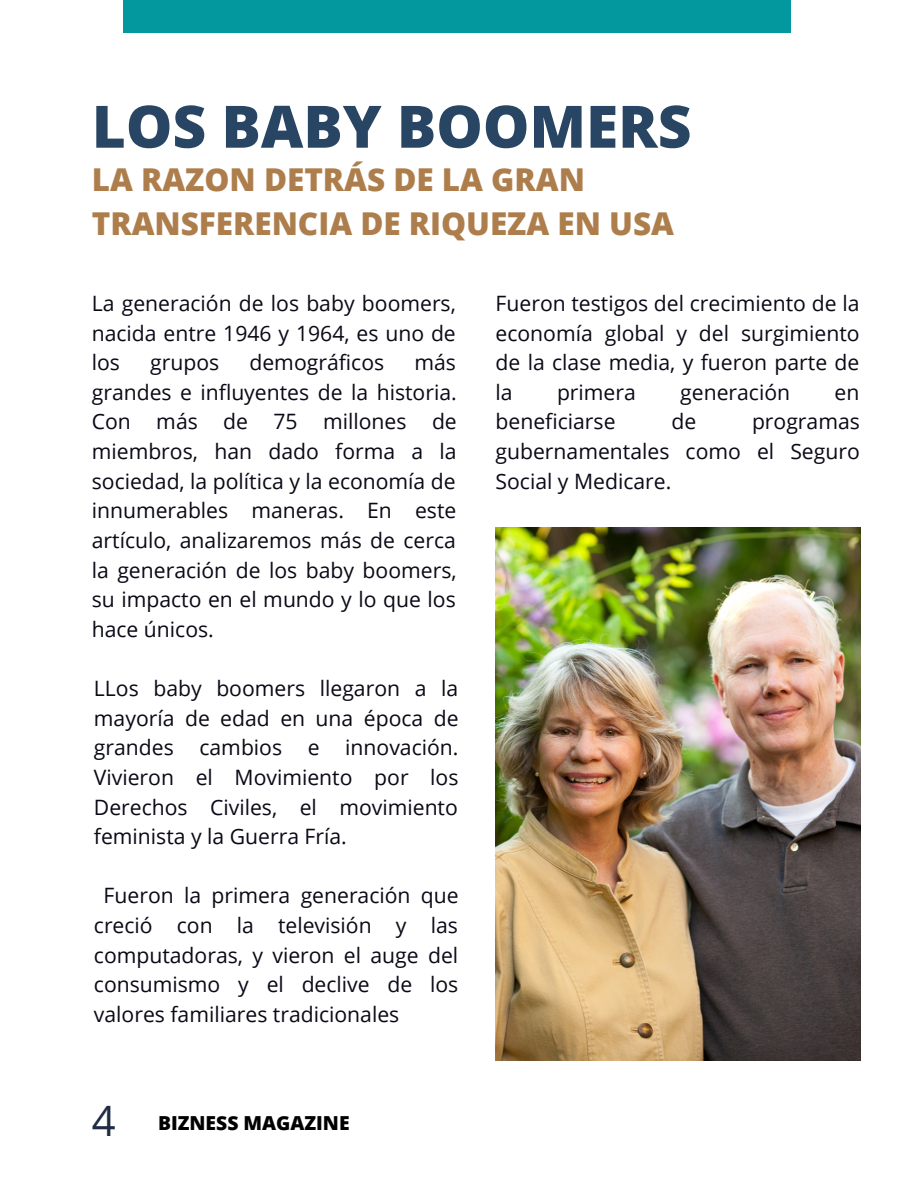
<style>
.page{position:relative;width:918px;height:1188px;background:#fff}
.page>*{position:absolute;margin:0;border:0;box-sizing:border-box;transform-origin:0 0}
.t1{font:800 58.5px "Open Sans";color:#284663}
.t2{font:800 31.5px/43.8px "Open Sans";color:#ad7e4c}
.t3{font:21.15px/29.7px "Open Sans";color:#0a0916;text-align:justify}
.t4{font:800 19.35px "Open Sans";color:#000}
.s1{font-weight:400;font-size:41.85px;color:#202c44}
</style>
<div class="page">
<div style="left:123px;top:0;width:668px;height:33px;background:#03989e"></div>
<img style="left:496px;top:528px;width:364px;height:533px">
<h1 class="t1" style="left:92px;top:85px;width:601px">LOS BABY BOOMERS</h1>
<h2 class="t2" style="left:92px;top:157px;width:584px">LA RAZON DETRÁS DE LA GRAN<br>TRANSFERENCIA DE RIQUEZA EN USA</h2>
<p class="t3" style="left:92px;top:288px;width:366px">La generación de los baby boomers, nacida entre 1946 y 1964, es uno de los</p>
<p class="t3" style="left:92px;top:347px;width:367px;text-indent:323px">más grandes e influyentes de la historia.<br>Con más de 75 millones de miembros, han dado forma a la sociedad, la política y la economía de innumerables maneras. En este artículo, analizaremos más de cerca la generación de los baby boomers, su impacto en el mundo y lo que los hace únicos.</p>
<p class="t3" style="left:150px;top:347px;width:71px">grupos</p>
<p class="t3" style="left:250px;top:347px;width:136px">demográficos</p>
<p class="t3" style="left:94px;top:673px;width:366px">LLos baby boomers llegaron a la mayoría de edad en una época de grandes cambios e innovación.<br>Vivieron el Movimiento por los Derechos Civiles, el movimiento feminista y la Guerra Fría.</p>
<p class="t3" style="left:94px;top:880px;width:366px;text-indent:10px">Fueron la primera generación que creció con la televisión y las computadoras, y vieron el auge del consumismo y el declive de los valores familiares tradicionales</p>
<p class="t4" style="left:92px;top:1110px;width:259px"><span class="s1">4</span> BIZNESS MAGAZINE</p>
<p class="t3" style="left:496px;top:288px;width:366px">Fueron testigos del crecimiento de la economía global y del surgimiento de la clase media, y fueron parte de la</p>
<p class="t3" style="left:557px;top:377px;width:80px">primera</p>
<p class="t3" style="left:680px;top:377px;width:111px">generación</p>
<p class="t3" style="left:835px;top:377px;width:26px">en</p>
<p class="t3" style="left:496px;top:406px;width:121px">beneficiarse</p>
<p class="t3" style="left:671px;top:406px;width:26px">de</p>
<p class="t3" style="left:496px;top:406px;width:366px;text-indent:256px">programas gubernamentales como el Seguro Social y Medicare.</p>
</div>
